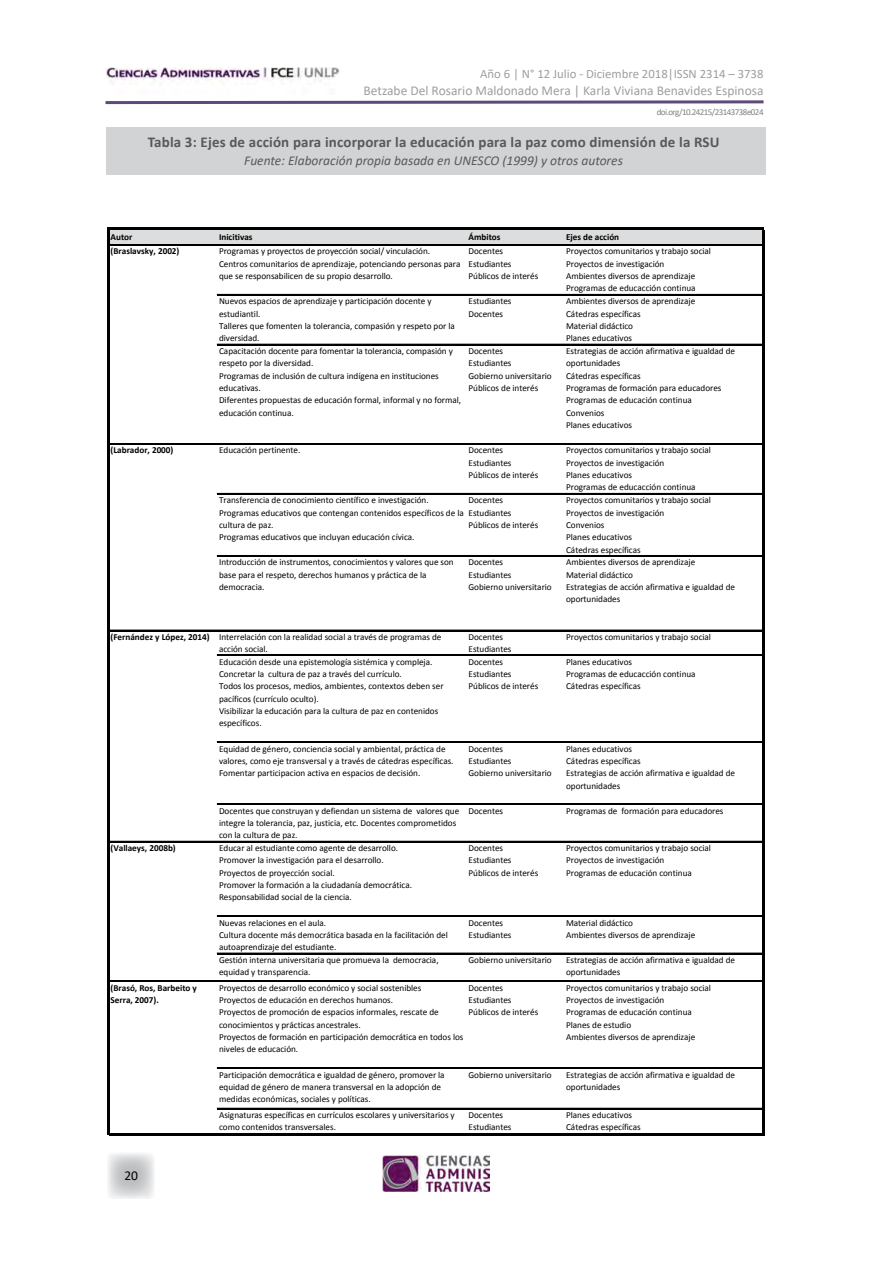
<style>
.page{position:relative;width:893px;height:1263px;background:#fff}
.page>*{position:absolute;margin:0;border:0;box-sizing:border-box;transform-origin:0 0}
.t1{font:700 15px "Calibri";letter-spacing:.01em;color:#58595b}
.t2{font:13.5px "Calibri";color:#9d9fa2}
.t3{font:italic 13.5px "Calibri";color:#58595b}
.t4{font:13.5px "Calibri";color:#000}
.t5{font:12.75px "Calibri";color:#9d9fa2}
.t6{font:9.15px/12.3px "Calibri";letter-spacing:-.005em;color:#000}
.t7{font:700 9.15px/12.3px "Calibri";color:#000}
.t8{font:9px "Calibri";letter-spacing:-.06em;color:#808285}
</style>
<div class="page">
<svg style="left:108px;top:1153px;width:46px;height:46px;background:#d7d8d9"></svg>
<img style="left:383px;top:1155px;width:107px;height:36px">
<img style="left:106px;top:67px;width:234px;height:18px">
<svg style="left:105px;top:100px;width:659px;height:5px"></svg>
<div style="left:106px;top:128px;width:659px;height:47px;background:#d1d3d4"></div>
<div style="left:109px;top:229px;width:654px;height:16px;background:#dcddde"></div>
<hr style="left:108px;top:227px;width:2px;height:908px;background:#000">
<hr style="left:762px;top:230px;width:2px;height:905px;background:#000">
<hr style="left:110px;top:227px;width:654px;height:3px;background:#000">
<hr style="left:110px;top:244px;width:652px;height:1px;background:#000">
<hr style="left:110px;top:245px;width:652px;height:1px;background:#000">
<hr style="left:217px;top:294px;width:545px;height:1px;background:#000">
<hr style="left:217px;top:344px;width:545px;height:1px;background:#000">
<hr style="left:110px;top:443px;width:652px;height:1px;background:#000">
<hr style="left:110px;top:444px;width:652px;height:1px;background:#000">
<hr style="left:217px;top:493px;width:545px;height:1px;background:#000">
<hr style="left:217px;top:555px;width:545px;height:1px;background:#000">
<hr style="left:110px;top:630px;width:652px;height:1px;background:#000">
<hr style="left:217px;top:655px;width:545px;height:1px;background:#000">
<hr style="left:217px;top:742px;width:545px;height:1px;background:#000">
<hr style="left:217px;top:804px;width:545px;height:1px;background:#000">
<hr style="left:110px;top:841px;width:652px;height:1px;background:#000">
<hr style="left:217px;top:915px;width:545px;height:1px;background:#000">
<hr style="left:217px;top:916px;width:545px;height:1px;background:#000">
<hr style="left:217px;top:953px;width:545px;height:1px;background:#000">
<hr style="left:110px;top:980px;width:652px;height:1px;background:#000">
<hr style="left:110px;top:981px;width:652px;height:1px;background:#000">
<hr style="left:217px;top:1067px;width:545px;height:1px;background:#000">
<hr style="left:217px;top:1068px;width:545px;height:1px;background:#000">
<hr style="left:217px;top:1108px;width:545px;height:1px;background:#000">
<hr style="left:110px;top:1133px;width:654px;height:2px;background:#000">
<h3 class="t5" style="left:480px;top:65px;width:285px">Año 6 | N° 12 Julio - Diciembre 2018|ISSN 2314 – 3738</h3>
<h2 class="t2" style="left:363px;top:81px;width:401px">Betzabe Del Rosario Maldonado Mera | Karla Viviana Benavides Espinosa</h2>
<p class="t8" style="left:657px;top:106px;width:108px">doi.org/10.24215/23143738e024</p>
<h1 class="t1" style="left:148px;top:132px;width:573px">Tabla 3: Ejes de acción para incorporar la educación para la paz como dimensión de la RSU</h1>
<h2 class="t3" style="left:244px;top:151px;width:380px">Fuente: Elaboración propia basada en UNESCO (1999) y otros autores</h2>
<p class="t7" style="left:110px;top:231px;width:23px">Autor</p>
<p class="t7" style="left:219px;top:231px;width:35px">Inicitivas</p>
<p class="t7" style="left:468px;top:231px;width:34px">Ámbitos</p>
<p class="t7" style="left:566px;top:231px;width:55px">Ejes de acción</p>
<p class="t6" style="left:219px;top:245px;width:243px">Programas y proyectos de proyección social/ vinculación.<br>Centros comunitarios de aprendizaje, potenciando personas para que se responsabilicen de su propio desarrollo.</p>
<p class="t6" style="left:468px;top:245px;width:71px">Docentes<br>Estudiantes<br>Públicos de interés</p>
<p class="t6" style="left:566px;top:245px;width:146px">Proyectos comunitarios y trabajo social Proyectos de investigación<br>Ambientes diversos de aprendizaje Programas de educacción continua</p>
<p class="t6" style="left:219px;top:295px;width:237px">Nuevos espacios de aprendizaje y participación docente y estudiantil.<br>Talleres que fomenten la tolerancia, compasión y respeto por la diversidad.</p>
<p class="t6" style="left:468px;top:295px;width:45px">Estudiantes<br>Docentes</p>
<p class="t6" style="left:566px;top:295px;width:131px">Ambientes diversos de aprendizaje<br>Cátedras específicas<br>Material didáctico<br>Planes educativos</p>
<p class="t6" style="left:219px;top:345px;width:244px">Capacitación docente para fomentar la tolerancia, compasión y respeto por la diversidad.<br>Programas de inclusión de cultura indígena en instituciones educativas.<br>Diferentes propuestas de educación formal, informal y no formal, educación continua.</p>
<p class="t6" style="left:468px;top:345px;width:85px">Docentes<br>Estudiantes<br>Gobierno universitario<br>Públicos de interés</p>
<p class="t6" style="left:566px;top:345px;width:171px">Estrategias de acción afirmativa e igualdad de oportunidades<br>Cátedras específicas<br>Programas de formación para educadores<br>Programas de educación continua<br>Convenios<br>Planes educativos</p>
<p class="t6" style="left:219px;top:444px;width:83px">Educación pertinente.</p>
<p class="t6" style="left:468px;top:444px;width:71px">Docentes<br>Estudiantes<br>Públicos de interés</p>
<p class="t6" style="left:566px;top:444px;width:146px">Proyectos comunitarios y trabajo social<br>Proyectos de investigación<br>Planes educativos<br>Programas de educacción continua</p>
<p class="t6" style="left:219px;top:494px;width:246px">Transferencia de conocimiento científico e investigación.<br>Programas educativos que contengan contenidos específicos de la cultura de paz.<br>Programas educativos que incluyan educación cívica.</p>
<p class="t6" style="left:468px;top:494px;width:71px">Docentes<br>Estudiantes<br>Públicos de interés</p>
<p class="t6" style="left:566px;top:494px;width:146px">Proyectos comunitarios y trabajo social<br>Proyectos de investigación<br>Convenios<br>Planes educativos<br>Cátedras específicas</p>
<p class="t6" style="left:219px;top:556px;width:236px">Introducción de instrumentos, conocimientos y valores que son base para el respeto, derechos humanos y práctica de la democracia.</p>
<p class="t6" style="left:468px;top:556px;width:85px">Docentes<br>Estudiantes<br>Gobierno universitario</p>
<p class="t6" style="left:566px;top:556px;width:171px">Ambientes diversos de aprendizaje<br>Material didáctico<br>Estrategias de acción afirmativa e igualdad de oportunidades</p>
<p class="t6" style="left:219px;top:631px;width:224px">Interrelación con la realidad social a través de programas de acción social.</p>
<p class="t6" style="left:468px;top:631px;width:45px">Docentes<br>Estudiantes</p>
<p class="t6" style="left:566px;top:631px;width:146px">Proyectos comunitarios y trabajo social</p>
<p class="t6" style="left:219px;top:655px;width:226px">Educación desde una epistemología sistémica y compleja.<br>Concretar la cultura de paz a través del currículo.<br>Todos los procesos, medios, ambientes, contextos deben ser pacíficos (currículo oculto).<br>Visibilizar la educación para la cultura de paz en contenidos específicos.</p>
<p class="t6" style="left:468px;top:655px;width:71px">Docentes<br>Estudiantes<br>Públicos de interés</p>
<p class="t6" style="left:566px;top:655px;width:131px">Planes educativos<br>Programas de educacción continua<br>Cátedras específicas</p>
<p class="t6" style="left:219px;top:742px;width:236px">Equidad de género, conciencia social y ambiental, práctica de valores, como eje transversal y a través de cátedras específicas.<br>Fomentar participacion activa en espacios de decisión.</p>
<p class="t6" style="left:468px;top:742px;width:85px">Docentes<br>Estudiantes<br>Gobierno universitario</p>
<p class="t6" style="left:566px;top:742px;width:171px">Planes educativos<br>Cátedras específicas<br>Estrategias de acción afirmativa e igualdad de oportunidades</p>
<p class="t6" style="left:219px;top:805px;width:242px">Docentes que construyan y defiendan un sistema de valores que integre la tolerancia, paz, justicia, etc. Docentes comprometidos con la cultura de paz.</p>
<p class="t6" style="left:468px;top:805px;width:36px">Docentes</p>
<p class="t6" style="left:566px;top:805px;width:159px">Programas de formación para educadores</p>
<p class="t6" style="left:219px;top:842px;width:195px">Educar al estudiante como agente de desarrollo.<br>Promover la investigación para el desarrollo.<br>Proyectos de proyección social.<br>Promover la formación a la ciudadanía democrática.<br>Responsabilidad social de la ciencia.</p>
<p class="t6" style="left:468px;top:842px;width:71px">Docentes<br>Estudiantes<br>Públicos de interés</p>
<p class="t6" style="left:566px;top:842px;width:146px">Proyectos comunitarios y trabajo social<br>Proyectos de investigación<br>Programas de educación continua</p>
<p class="t6" style="left:219px;top:916px;width:230px">Nuevas relaciones en el aula.<br>Cultura docente más democrática basada en la facilitación del autoaprendizaje del estudiante.</p>
<p class="t6" style="left:468px;top:916px;width:45px">Docentes<br>Estudiantes</p>
<p class="t6" style="left:566px;top:916px;width:131px">Material didáctico<br>Ambientes diversos de aprendizaje</p>
<p class="t6" style="left:219px;top:954px;width:221px">Gestión interna universitaria que promueva la democracia, equidad y transparencia.</p>
<p class="t6" style="left:468px;top:954px;width:85px">Gobierno universitario</p>
<p class="t6" style="left:566px;top:954px;width:171px">Estrategias de acción afirmativa e igualdad de oportunidades</p>
<p class="t6" style="left:219px;top:981px;width:246px">Proyectos de desarrollo económico y social sostenibles<br>Proyectos de educación en derechos humanos.<br>Proyectos de promoción de espacios informales, rescate de conocimientos y prácticas ancestrales.<br>Proyectos de formación en participación democrática en todos los niveles de educación.</p>
<p class="t6" style="left:468px;top:981px;width:71px">Docentes<br>Estudiantes<br>Públicos de interés</p>
<p class="t6" style="left:566px;top:981px;width:146px">Proyectos comunitarios y trabajo social<br>Proyectos de investigación<br>Programas de educación continua<br>Planes de estudio<br>Ambientes diversos de aprendizaje</p>
<p class="t6" style="left:219px;top:1068px;width:227px">Participación democrática e igualdad de género, promover la equidad de género de manera transversal en la adopción de medidas económicas, sociales y políticas.</p>
<p class="t6" style="left:468px;top:1068px;width:85px">Gobierno universitario</p>
<p class="t6" style="left:566px;top:1068px;width:171px">Estrategias de acción afirmativa e igualdad de oportunidades</p>
<p class="t6" style="left:219px;top:1109px;width:237px">Asignaturas específicas en currículos escolares y universitarios y como contenidos transversales.</p>
<p class="t6" style="left:468px;top:1109px;width:45px">Docentes<br>Estudiantes</p>
<p class="t6" style="left:566px;top:1109px;width:76px">Planes educativos<br>Cátedras específicas</p>
<p class="t7" style="left:110px;top:245px;width:71px">(Braslavsky, 2002)</p>
<p class="t7" style="left:110px;top:444px;width:65px">(Labrador, 2000)</p>
<p class="t7" style="left:110px;top:631px;width:101px">(Fernández y López, 2014)</p>
<p class="t7" style="left:110px;top:842px;width:67px">(Vallaeys, 2008b)</p>
<p class="t7" style="left:110px;top:981px;width:88px">(Brasó, Ros, Barbeito y<br>Serra, 2007).</p>
<h2 class="t4" style="left:124px;top:1166px;width:15px">20</h2>
</div>
